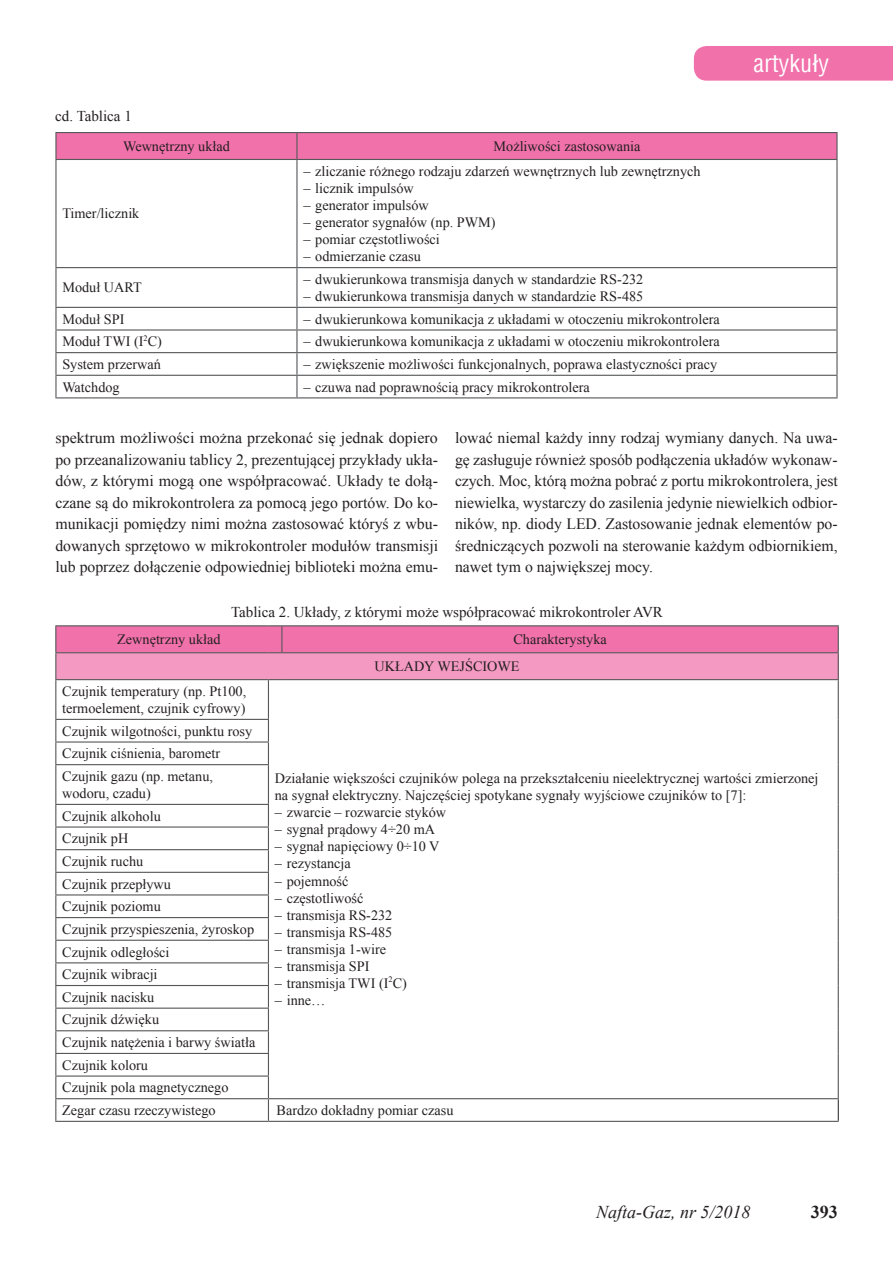
<style>
.page{position:relative;width:893px;height:1263px;background:#fff}
.page>*{position:absolute;margin:0;border:0;box-sizing:border-box;transform-origin:0 0}
.t1{font:24px "Switzerland Condensed";color:#fff}
.t2{font:italic 18px "Times New Roman";color:#231f20}
.t3{font:700 18px "Times New Roman";color:#231f20}
.t4{font:15.75px/21.5px "Times New Roman";color:#231f20;text-align:justify}
.t5{font:15px "Times New Roman";color:#231f20}
.t6{font:14.25px/22.6px "Times New Roman";color:#231f20}
</style>
<div class="page">
<div style="left:694px;top:46px;width:199px;height:35px;background:#f171ab"></div>
<svg style="left:56px;top:680px;width:782px;height:441px"></svg>
<hr style="left:55px;top:719px;width:214px;height:1px;background:#57585a">
<hr style="left:55px;top:741px;width:214px;height:1px;background:#57585a">
<hr style="left:55px;top:764px;width:214px;height:1px;background:#57585a">
<hr style="left:55px;top:804px;width:214px;height:1px;background:#57585a">
<hr style="left:55px;top:826px;width:214px;height:2px;background:#57585a">
<hr style="left:55px;top:849px;width:214px;height:1px;background:#57585a">
<hr style="left:55px;top:872px;width:214px;height:1px;background:#57585a">
<hr style="left:55px;top:894px;width:214px;height:1px;background:#57585a">
<hr style="left:55px;top:917px;width:214px;height:1px;background:#57585a">
<hr style="left:55px;top:940px;width:214px;height:1px;background:#57585a">
<hr style="left:55px;top:962px;width:214px;height:1px;background:#57585a">
<hr style="left:55px;top:985px;width:214px;height:1px;background:#57585a">
<hr style="left:55px;top:1007px;width:214px;height:2px;background:#57585a">
<hr style="left:55px;top:1030px;width:214px;height:1px;background:#57585a">
<hr style="left:55px;top:1053px;width:214px;height:1px;background:#57585a">
<hr style="left:55px;top:1075px;width:214px;height:2px;background:#57585a">
<hr style="left:55px;top:1098px;width:213px;height:1px;background:#57585a">
<hr style="left:55px;top:1121px;width:213px;height:1px;background:#57585a">
<hr style="left:282px;top:1121px;width:557px;height:1px;background:#57585a">
<hr style="left:55px;top:680px;width:1px;height:39px;background:#57585a">
<svg style="left:55px;top:720px;width:1px;height:44px"></svg>
<hr style="left:55px;top:765px;width:1px;height:39px;background:#57585a">
<svg style="left:55px;top:805px;width:1px;height:316px"></svg>
<svg style="left:55px;top:625px;width:784px;height:55px;background:#ea83b2"></svg>
<hr style="left:282px;top:679px;width:557px;height:1px;background:#57585a">
<hr style="left:268px;top:680px;width:1px;height:39px;background:#57585a">
<hr style="left:838px;top:680px;width:1px;height:39px;background:#57585a">
<svg style="left:268px;top:720px;width:1px;height:44px"></svg>
<svg style="left:838px;top:719px;width:1px;height:46px"></svg>
<hr style="left:268px;top:765px;width:1px;height:39px;background:#57585a">
<hr style="left:838px;top:765px;width:1px;height:39px;background:#57585a">
<svg style="left:838px;top:804px;width:1px;height:317px"></svg>
<svg style="left:268px;top:805px;width:14px;height:317px"></svg>
<hr style="left:282px;top:1098px;width:557px;height:1px;background:#57585a">
<svg style="left:57px;top:133px;width:779px;height:26px;background:#ef70aa"></svg>
<svg style="left:57px;top:268px;width:779px;height:107px"></svg>
<hr style="left:296px;top:133px;width:2px;height:26px;background:#57585a">
<hr style="left:55px;top:267px;width:242px;height:1px;background:#57585a">
<hr style="left:297px;top:267px;width:541px;height:1px;background:#57585a">
<hr style="left:55px;top:307px;width:242px;height:1px;background:#57585a">
<hr style="left:297px;top:307px;width:541px;height:1px;background:#57585a">
<hr style="left:55px;top:329px;width:242px;height:2px;background:#57585a">
<hr style="left:297px;top:329px;width:541px;height:2px;background:#57585a">
<hr style="left:55px;top:352px;width:242px;height:1px;background:#57585a">
<hr style="left:297px;top:352px;width:541px;height:1px;background:#57585a">
<hr style="left:55px;top:375px;width:242px;height:1px;background:#57585a">
<hr style="left:297px;top:375px;width:541px;height:1px;background:#57585a">
<hr style="left:55px;top:132px;width:242px;height:1px;background:#57585a">
<hr style="left:55px;top:133px;width:2px;height:26px;background:#57585a">
<hr style="left:297px;top:132px;width:541px;height:1px;background:#57585a">
<hr style="left:836px;top:133px;width:2px;height:26px;background:#57585a">
<hr style="left:55px;top:159px;width:242px;height:1px;background:#57585a">
<hr style="left:55px;top:160px;width:2px;height:107px;background:#57585a">
<hr style="left:55px;top:268px;width:2px;height:39px;background:#57585a">
<hr style="left:55px;top:308px;width:2px;height:21px;background:#57585a">
<hr style="left:55px;top:331px;width:2px;height:21px;background:#57585a">
<hr style="left:55px;top:353px;width:2px;height:22px;background:#57585a">
<hr style="left:55px;top:376px;width:2px;height:21px;background:#57585a">
<hr style="left:55px;top:397px;width:242px;height:1px;background:#57585a">
<hr style="left:297px;top:159px;width:541px;height:1px;background:#57585a">
<hr style="left:296px;top:160px;width:2px;height:107px;background:#57585a">
<hr style="left:836px;top:160px;width:2px;height:107px;background:#57585a">
<hr style="left:296px;top:268px;width:2px;height:39px;background:#57585a">
<hr style="left:836px;top:268px;width:2px;height:39px;background:#57585a">
<hr style="left:296px;top:308px;width:2px;height:21px;background:#57585a">
<hr style="left:836px;top:308px;width:2px;height:21px;background:#57585a">
<hr style="left:296px;top:331px;width:2px;height:21px;background:#57585a">
<hr style="left:836px;top:331px;width:2px;height:21px;background:#57585a">
<hr style="left:296px;top:353px;width:2px;height:22px;background:#57585a">
<hr style="left:836px;top:353px;width:2px;height:22px;background:#57585a">
<hr style="left:296px;top:376px;width:2px;height:21px;background:#57585a">
<hr style="left:836px;top:376px;width:2px;height:21px;background:#57585a">
<hr style="left:297px;top:397px;width:541px;height:1px;background:#57585a">
<p class="t5" style="left:55px;top:106px;width:78px">cd. Tablica 1</p>
<p class="t6" style="left:123px;top:135px;width:108px">Wewnętrzny układ</p>
<p class="t6" style="left:494px;top:135px;width:148px">Możliwości zastosowania</p>
<p class="t6" style="left:62px;top:202px;width:79px">Timer/licznik</p>
<p class="t6" style="left:62px;top:276px;width:81px">Moduł UART</p>
<p class="t6" style="left:303px;top:159px;width:399px">– zliczanie różnego rodzaju zdarzeń wewnętrznych lub zewnętrznych</p>
<p class="t6" style="left:303px;top:177px;width:112px">– licznik impulsów</p>
<p class="t6" style="left:303px;top:194px;width:127px">– generator impulsów</p>
<p class="t6" style="left:303px;top:211px;width:194px">– generator sygnałów (np. PWM)</p>
<p class="t6" style="left:303px;top:228px;width:138px">– pomiar częstotliwości</p>
<p class="t6" style="left:303px;top:245px;width:119px">– odmierzanie czasu</p>
<p class="t6" style="left:303px;top:268px;width:341px">– dwukierunkowa transmisja danych w standardzie RS-232</p>
<p class="t6" style="left:303px;top:285px;width:341px">– dwukierunkowa transmisja danych w standardzie RS-485</p>
<p class="t6" style="left:62px;top:307px;width:64px">Moduł SPI</p>
<p class="t6" style="left:303px;top:307px;width:418px">– dwukierunkowa komunikacja z układami w otoczeniu mikrokontrolera</p>
<p class="t6" style="left:62px;top:330px;width:101px">Moduł TWI (I<sup>2</sup>C)</p>
<p class="t6" style="left:303px;top:330px;width:418px">– dwukierunkowa komunikacja z układami w otoczeniu mikrokontrolera</p>
<p class="t6" style="left:62px;top:353px;width:100px">System przerwań</p>
<p class="t6" style="left:303px;top:353px;width:415px">– zwiększenie możliwości funkcjonalnych, poprawa elastyczności pracy</p>
<p class="t6" style="left:62px;top:375px;width:59px">Watchdog</p>
<p class="t6" style="left:303px;top:375px;width:288px">– czuwa nad poprawnością pracy mikrokontrolera</p>
<h1 class="t1" style="left:754px;top:48px;width:77px">artykuły</h1>
<p class="t4" style="left:55px;top:427px;width:384px">spektrum możliwości można przekonać się jednak dopiero po przeanalizowaniu tablicy 2, prezentującej przykłady ukła&shy;dów, z którymi mogą one współpracować. Układy te dołą&shy;czane są do mikrokontrolera za pomocą jego portów. Do ko&shy;munikacji pomiędzy nimi można zastosować któryś z wbu&shy;dowanych sprzętowo w mikrokontroler modułów transmisji lub poprzez dołączenie odpowiedniej biblioteki można emu-</p>
<p class="t4" style="left:455px;top:427px;width:384px">lować niemal każdy inny rodzaj wymiany danych. Na uwa&shy;gę zasługuje również sposób podłączenia układów wykonaw&shy;czych. Moc, którą można pobrać z portu mikrokontrolera, jest niewielka, wystarczy do zasilenia jedynie niewielkich odbior&shy;ników, np. diody LED. Zastosowanie jednak elementów po&shy;średniczących pozwoli na sterowanie każdym odbiornikiem, nawet tym o największej mocy.</p>
<p class="t5" style="left:231px;top:602px;width:433px">Tablica 2. Układy, z którymi może współpracować mikrokontroler AVR</p>
<p class="t6" style="left:117px;top:628px;width:105px">Zewnętrzny układ</p>
<p class="t6" style="left:374px;top:626px;width:234px;line-height:26.8px;text-indent:139px">Charakterystyka<br>UKŁADY WEJŚCIOWE</p>
<p class="t6" style="left:62px;top:682px;width:186px;line-height:17.1px">Czujnik temperatury (np. Pt100, termoelement, czujnik cyfrowy)</p>
<p class="t6" style="left:62px;top:719px;width:192px">Czujnik wilgotności, punktu rosy<br>Czujnik ciśnienia, barometr<br>Czujnik gazu (np. metanu,</p>
<p class="t6" style="left:62px;top:782px;width:195px">wodoru, czadu)<br>Czujnik alkoholu<br>Czujnik pH<br>Czujnik ruchu<br>Czujnik przepływu<br>Czujnik poziomu<br>Czujnik przyspieszenia, żyroskop<br>Czujnik odległości<br>Czujnik wibracji<br>Czujnik nacisku<br>Czujnik dźwięku<br>Czujnik natężenia i barwy światła<br>Czujnik koloru<br>Czujnik pola magnetycznego<br>Zegar czasu rzeczywistego</p>
<p class="t6" style="left:275px;top:769px;width:545px;line-height:17.1px">Działanie większości czujników polega na przekształceniu nieelektrycznej wartości zmierzonej na sygnał elektryczny. Najczęściej spotykane sygnały wyjściowe czujników to [7]:</p>
<p class="t6" style="left:275px;top:801px;width:173px">– zwarcie – rozwarcie styków</p>
<p class="t6" style="left:275px;top:818px;width:162px">– sygnał prądowy 4÷20 mA</p>
<p class="t6" style="left:275px;top:835px;width:166px">– sygnał napięciowy 0÷10 V</p>
<p class="t6" style="left:275px;top:852px;width:77px">– rezystancja</p>
<p class="t6" style="left:275px;top:869px;width:75px">– pojemność</p>
<p class="t6" style="left:275px;top:886px;width:90px">– częstotliwość</p>
<p class="t6" style="left:275px;top:903px;width:119px">– transmisja RS-232</p>
<p class="t6" style="left:275px;top:920px;width:119px">– transmisja RS-485</p>
<p class="t6" style="left:275px;top:938px;width:113px">– transmisja 1-wire</p>
<p class="t6" style="left:275px;top:955px;width:96px">– transmisja SPI</p>
<p class="t6" style="left:275px;top:972px;width:134px">– transmisja TWI (I<sup>2</sup>C)</p>
<p class="t6" style="left:275px;top:989px;width:52px">– inne…</p>
<p class="t6" style="left:277px;top:1099px;width:178px">Bardzo dokładny pomiar czasu</p>
<p class="t2" style="left:596px;top:1200px;width:156px">Nafta-Gaz, nr 5/2018</p>
<p class="t3" style="left:811px;top:1199px;width:28px">393</p>
</div>
